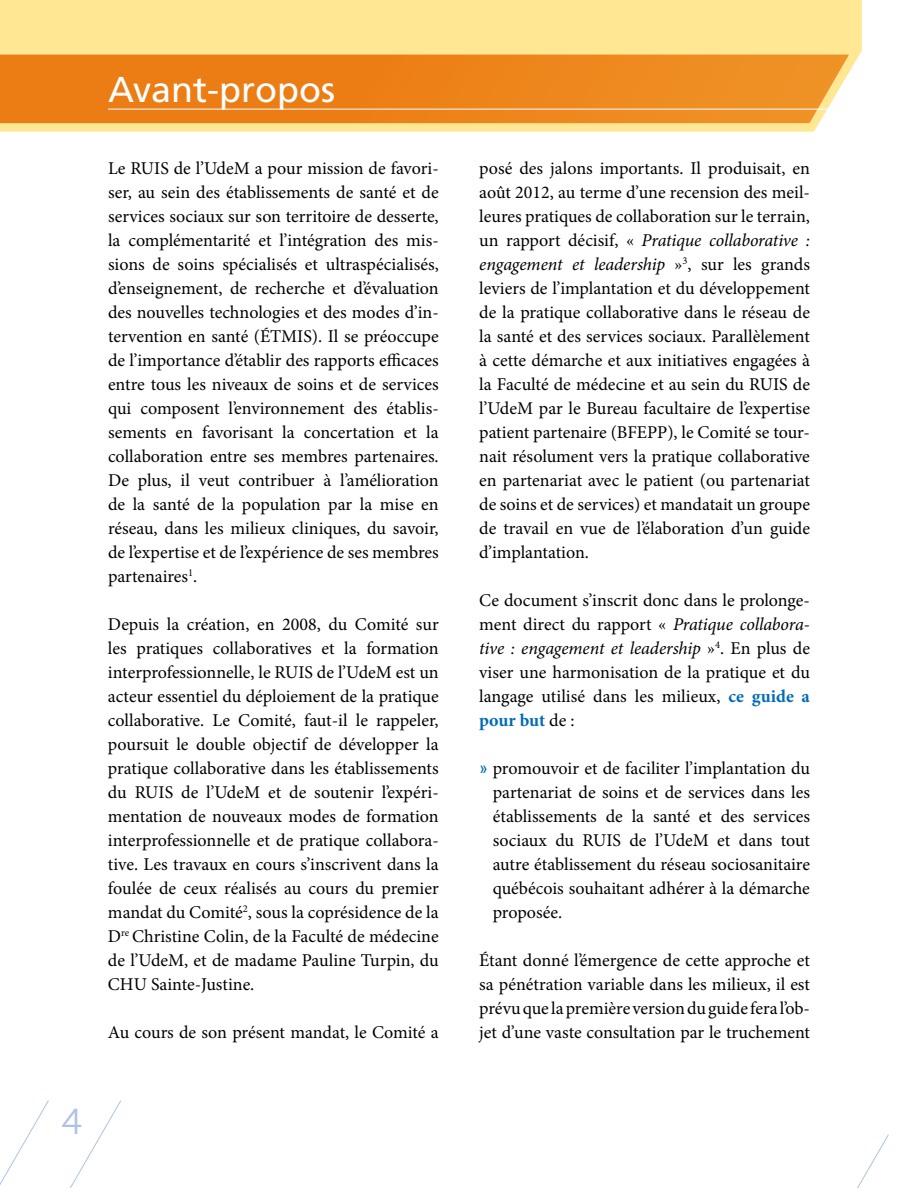
<style>
.page{position:relative;width:918px;height:1188px;background:#fff}
.page>*{position:absolute;margin:0;border:0;box-sizing:border-box;transform-origin:0 0}
.t1{font:36px "Frutiger LT Std";color:#fff}
.t2{font:36px "Museo 300";color:#aec2e4}
.t3{font:18px/24px "Minion Pro";color:#000;text-align:justify}
.s1{font-style:italic}
.s2{font-weight:700;color:#006bb6}
.s3{font-family:"Frutiger LT Std";font-stretch:condensed;color:#006bb6}
</style>
<div class="page">
<div style="left:0;top:0;width:862px;height:132px;background:#ffe794"></div>
<svg style="left:70px;top:1100px;width:51px;height:88px"></svg>
<svg style="left:857px;top:1134px;width:32px;height:54px"></svg>
<svg style="left:0;top:1100px;width:49px;height:85px"></svg>
<svg style="left:0;top:55px;width:849px;height:68px;background:#ed861f"></svg>
<hr style="left:108px;top:109px;width:722px;height:1px;background:#fff">
<h1 class="t2" style="left:62px;top:1102px;width:22px">4</h1>
<h1 class="t1" style="left:108px;top:68px;width:229px">Avant-propos</h1>
<p class="t3" style="left:108px;top:156px;width:332px">Le RUIS de l’UdeM a pour mission de favori&shy;ser, au sein des établissements de santé et de services sociaux sur son territoire de desserte, la complémentarité et l’intégration des mis&shy;sions de soins spécialisés et ultraspécialisés, d’enseignement, de recherche et d’évaluation des nouvelles technologies et des modes d’in&shy;tervention en santé (ÉTMIS). Il se préoccupe de l’importance d’établir des rapports efficaces entre tous les niveaux de soins et de services qui composent l’environnement des établis&shy;sements en favorisant la concertation et la collaboration entre ses membres partenaires.<br>De plus, il veut contribuer à l’amélioration de la santé de la population par la mise en réseau, dans les milieux cliniques, du savoir, de l’expertise et de l’expérience de ses membres partenaires<sup>1</sup>.</p>
<p class="t3" style="left:108px;top:612px;width:332px">Depuis la création, en 2008, du Comité sur les pratiques collaboratives et la formation interprofessionnelle, le RUIS de l’UdeM est un acteur essentiel du déploiement de la pratique collaborative. Le Comité, faut-il le rappeler, poursuit le double objectif de développer la pratique collaborative dans les établissements du RUIS de l’UdeM et de soutenir l’expéri&shy;mentation de nouveaux modes de formation interprofessionnelle et de pratique collabora&shy;tive. Les travaux en cours s’inscrivent dans la foulée de ceux réalisés au cours du premier mandat du Comité<sup>2</sup>, sous la coprésidence de la D<sup>re</sup> Christine Colin, de la Faculté de médecine de l’UdeM, et de madame Pauline Turpin, du CHU Sainte-Justine.</p>
<p class="t3" style="left:108px;top:1020px;width:332px">Au cours de son présent mandat, le Comité a</p>
<p class="t3" style="left:479px;top:156px;width:332px">posé des jalons importants. Il produisait, en août 2012, au terme d’une recension des meil&shy;leures pratiques de collaboration sur le terrain, un rapport décisif, « <span class="s1">Pratique collaborative : engagement et leadership</span> »<sup>3</sup>, sur les grands leviers de l’implantation et du développement de la pratique collaborative dans le réseau de la santé et des services sociaux. Parallèlement à cette démarche et aux initiatives engagées à la Faculté de médecine et au sein du RUIS de l’UdeM par le Bureau facultaire de l’expertise patient partenaire (BFEPP), le Comité se tour&shy;nait résolument vers la pratique collaborative en partenariat avec le patient (ou partenariat de soins et de services) et mandatait un groupe de travail en vue de l’élaboration d’un guide d’implantation.</p>
<p class="t3" style="left:479px;top:588px;width:332px">Ce document s’inscrit donc dans le prolonge&shy;ment direct du rapport « <span class="s1">Pratique collabora&shy;tive : engagement et leadership</span> »<sup>4</sup>. En plus de viser une harmonisation de la pratique et du langage utilisé dans les milieux, <span class="s2">ce guide a pour but</span> de :</p>
<p class="t3" style="left:493px;top:756px;width:319px;text-indent:-14px"><span class="s3">»</span> promouvoir et de faciliter l’implantation du partenariat de soins et de services dans les établissements de la santé et des services sociaux du RUIS de l’UdeM et dans tout autre établissement du réseau sociosanitaire québécois souhaitant adhérer à la démarche proposée.</p>
<p class="t3" style="left:479px;top:948px;width:332px">Étant donné l’émergence de cette approche et sa pénétration variable dans les milieux, il est prévu que la première version du guide fera l’ob&shy;jet d’une vaste consultation par le truchement</p>
</div>
